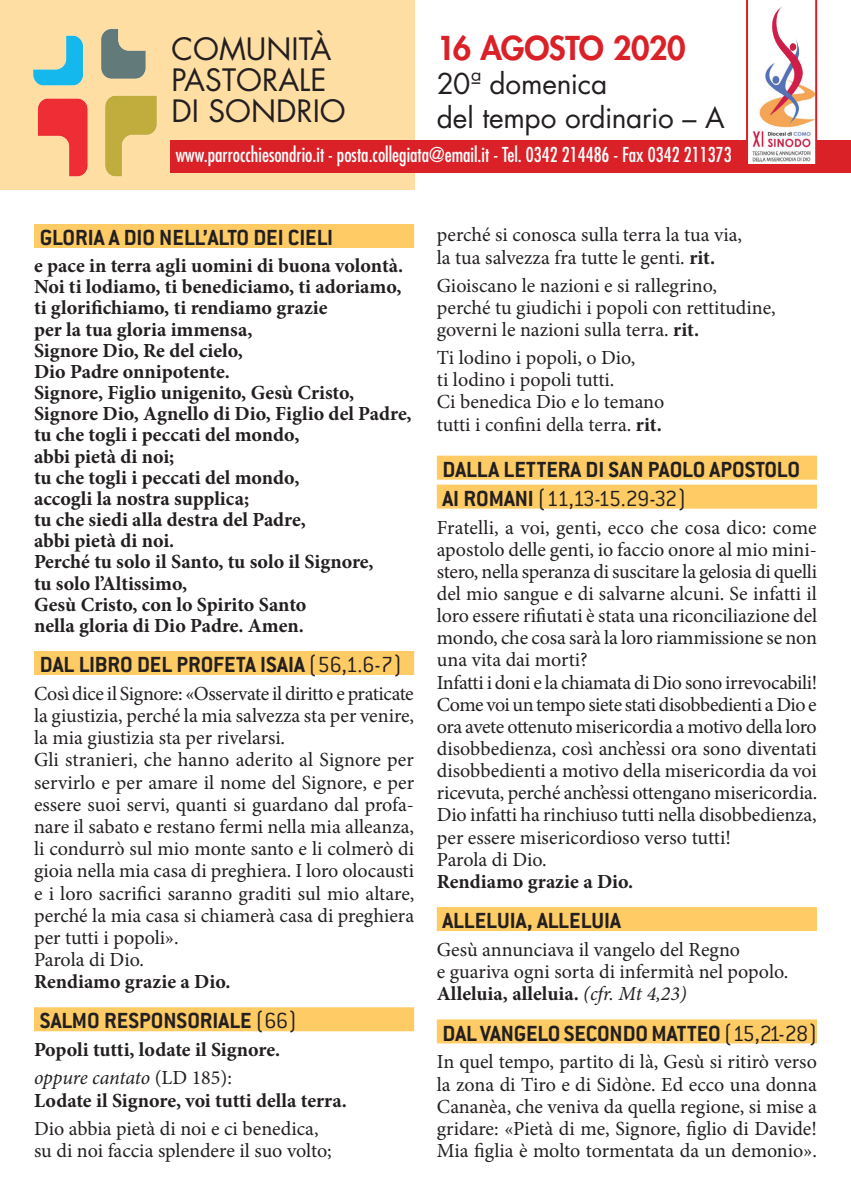
<style>
.page{position:relative;width:851px;height:1191px;background:#fff}
.page>*{position:absolute;margin:0;border:0;box-sizing:border-box;transform-origin:0 0}
.t1{font:800 32px "Futura Std";letter-spacing:-.02em;color:#da2128}
.t2{font:30px/31px "Futura Std";color:#231f20}
.t3{font:28px/33.6px "Futura";letter-spacing:-.005em;color:#231f20}
.t4{font:700 24px "Conduit ITC";color:#231f20}
.t5{font:300 24px "Conduit ITC";letter-spacing:-.06em;color:#231f20}
.t6{font:20px/22.2px "Minion Pro";letter-spacing:-.005em;color:#231f20}
.t7{font:700 20px/21.2px "Minion Pro";color:#231f20}
.t8{font:condensed 20px "Futura Std";color:#fff}
.s1{font-weight:300}
.s2{font-weight:400;font-style:italic}
.s3{font-weight:400}
.s4{font-weight:700}
.s5{font-style:italic}
</style>
<div class="page">
<div style="left:0;top:0;width:414px;height:190px;background:#ffdea4"></div>
<img style="left:33px;top:28px;width:124px;height:149px">
<div style="left:170px;top:140px;width:680px;height:33px;background:#da2128"></div>
<svg style="left:746px;top:0;width:71px;height:164px"></svg>
<div style="left:34px;top:224px;width:380px;height:24px;background:#fecb64"></div>
<div style="left:34px;top:651px;width:380px;height:24px;background:#fecb64"></div>
<div style="left:34px;top:1007px;width:380px;height:24px;background:#fecb64"></div>
<div style="left:437px;top:456px;width:379px;height:24px;background:#fecb64"></div>
<div style="left:437px;top:484px;width:379px;height:24px;background:#fecb64"></div>
<div style="left:437px;top:907px;width:379px;height:24px;background:#fecb64"></div>
<div style="left:437px;top:1019px;width:379px;height:24px;background:#fecb64"></div>
<h2 class="t2" style="left:171px;top:34px;width:176px">COMUNITÀ<br>PASTORALE<br>DI SONDRIO</h2>
<p class="t8" style="left:176px;top:143px;width:557px">www.parrocchiesondrio.it - posta.collegiata@email.it - Tel. 0342 214486 - Fax 0342 211373</p>
<h1 class="t1" style="left:437px;top:28px;width:250px">16 AGOSTO 2020</h1>
<h3 class="t3" style="left:437px;top:67px;width:289px">20ª domenica<br>del tempo ordinario – A</h3>
<p class="t4" style="left:40px;top:224px;width:295px">GLORIA A DIO NELL’ALTO DEI CIELI</p>
<p class="t7" style="left:34px;top:255px;width:379px">e pace in terra agli uomini di buona volontà.<br>Noi ti lodiamo, ti benediciamo, ti adoriamo, ti glorifichiamo, ti rendiamo grazie<br>per la tua gloria immensa,<br>Signore Dio, Re del cielo,<br>Dio Padre onnipotente.<br>Signore, Figlio unigenito, Gesù Cristo,<br>Signore Dio, Agnello di Dio, Figlio del Padre, tu che togli i peccati del mondo,<br>abbi pietà di noi;<br>tu che togli i peccati del mondo,<br>accogli la nostra supplica;<br>tu che siedi alla destra del Padre,<br>abbi pietà di noi.<br>Perché tu solo il Santo, tu solo il Signore,<br>tu solo l’Altissimo,<br>Gesù Cristo, con lo Spirito Santo<br>nella gloria di Dio Padre. Amen.</p>
<p class="t4" style="left:40px;top:650px;width:363px">DAL LIBRO DEL PROFETA ISAIA <span class="s1">(56,1.6-7)</span></p>
<p class="t6" style="left:34px;top:682px;width:382px">Così dice il Signore: «Osservate il diritto e praticate la giustizia, perché la mia salvezza sta per venire, la mia giustizia sta per rivelarsi.<br>Gli stranieri, che hanno aderito al Signore per servirlo e per amare il nome del Signore, e per essere suoi servi, quanti si guardano dal profa&shy;nare il sabato e restano fermi nella mia alleanza, li condurrò sul mio monte santo e li colmerò di gioia nella mia casa di preghiera. I loro olocausti e i loro sacrifici saranno graditi sul mio altare, perché la mia casa si chiamerà casa di preghiera per tutti i popoli».<br>Parola di Dio.</p>
<p class="t7" style="left:34px;top:971px;width:198px">Rendiamo grazie a Dio.</p>
<p class="t4" style="left:40px;top:1007px;width:159px">SALMO RESPONSORIALE</p>
<p class="t5" style="left:256px;top:1008px;width:42px">(66)</p>
<p class="t7" style="left:34px;top:1035px;width:247px;line-height:28.2px">Popoli tutti, lodate il Signore. <span class="s2">oppure cantato</span> <span class="s3">(LD 185):</span></p>
<p class="t7" style="left:34px;top:1089px;width:314px">Lodate il Signore, voi tutti della terra.</p>
<p class="t6" style="left:34px;top:1117px;width:299px">Dio abbia pietà di noi e ci benedica, su di noi faccia splendere il suo volto;</p>
<p class="t6" style="left:437px;top:224px;width:307px">perché si conosca sulla terra la tua via, la tua salvezza fra tutte le genti. <span class="s4">rit.</span></p>
<p class="t6" style="left:437px;top:274px;width:340px">Gioiscano le nazioni e si rallegrino, perché tu giudichi i popoli con rettitudine, governi le nazioni sulla terra. <span class="s4">rit.</span></p>
<p class="t6" style="left:437px;top:347px;width:229px">Ti lodino i popoli, o Dio,<br>ti lodino i popoli tutti.<br>Ci benedica Dio e lo temano tutti i confini della terra. <span class="s4">rit.</span></p>
<p class="t4" style="left:442px;top:455px;width:13px">DALLA</p>
<p class="t4" style="left:503px;top:455px;width:12px">LETTERA</p>
<p class="t4" style="left:585px;top:455px;width:75px">DI SAN PAOLO</p>
<p class="t4" style="left:709px;top:455px;width:58px">APOSTOLO</p>
<p class="t5" style="left:442px;top:485px;width:245px"><span class="s4">AI ROMANI</span> (11,13-15.29-32)</p>
<p class="t6" style="left:437px;top:516px;width:382px">Fratelli, a voi, genti, ecco che cosa dico: come apostolo delle genti, io faccio onore al mio mini&shy;stero, nella speranza di suscitare la gelosia di quelli del mio sangue e di salvarne alcuni. Se infatti il loro essere rifiutati è stata una riconciliazione del mondo, che cosa sarà la loro riammissione se non una vita dai morti?<br>Infatti i doni e la chiamata di Dio sono irrevocabili!<br>Come voi un tempo siete stati disobbedienti a Dio e ora avete ottenuto misericordia a motivo della loro disobbedienza, così anch’essi ora sono diventati disobbedienti a motivo della misericordia da voi ricevuta, perché anch’essi ottengano misericordia.<br>Dio infatti ha rinchiuso tutti nella disobbedienza, per essere misericordioso verso tutti!<br>Parola di Dio.</p>
<p class="t7" style="left:437px;top:870px;width:198px">Rendiamo grazie a Dio.</p>
<p class="t4" style="left:442px;top:906px;width:180px">ALLELUIA, ALLELUIA</p>
<p class="t6" style="left:437px;top:938px;width:353px">Gesù annunciava il vangelo del Regno<br>e guariva ogni sorta di infermità nel popolo.<br><span class="s4">Alleluia, alleluia.</span> <span class="s5">(cfr. Mt 4,23)</span></p>
<p class="t4" style="left:442px;top:1019px;width:61px">DAL VANGELO</p>
<p class="t4" style="left:563px;top:1019px;width:24px">SECONDO</p>
<p class="t4" style="left:651px;top:1019px;width:13px">MATTEO</p>
<p class="t5" style="left:723px;top:1020px;width:94px">(15,21-28)</p>
<p class="t6" style="left:437px;top:1051px;width:381px;text-align:justify">In quel tempo, partito di là, Gesù si ritirò verso la zona di Tiro e di Sidòne. Ed ecco una donna Cananèa, che veniva da quella regione, si mise a gridare: «Pietà di me, Signore, figlio di Davide!<br>Mia figlia è molto tormentata da un demonio».</p>
</div>
